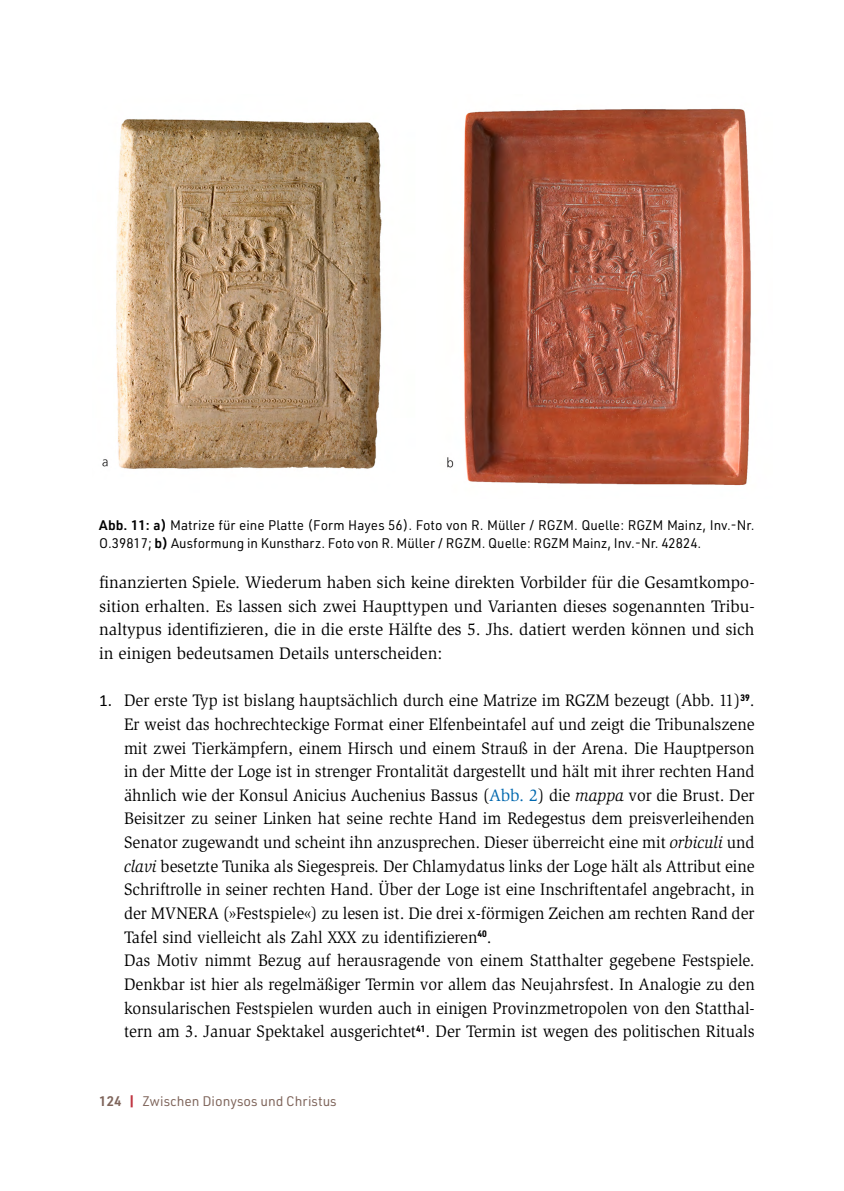
<style>
.page{position:relative;width:844px;height:1191px;background:#fff}
.page>*{position:absolute;margin:0;border:0;box-sizing:border-box;transform-origin:0 0}
.KUP_11__Listen_Aufzä{font:17.15px/23.6px "Slimbach Std";color:#000;text-align:justify;scale:.95 1}
.KUP_6__Fließtext{font:17.15px/23.6px "Slimbach Std";color:#000;text-align:justify}
.KUP_7__Bildunterschr{font:13.65px/18.9px "URWDIN";color:#000}
.t1{font:13.65px "URWDIN";color:#7e645a}
.s1{font-weight:600}
.s2{font-family:"Calibri"}
.s3{color:#0068af}
.s4{font-style:italic}
.s5{font-weight:900;color:#c03743}
</style>
<div class="page">
<img style="left:102px;top:108px;width:649px;height:378px">
<p class="KUP_7__Bildunterschr" style="left:99px;top:515px;width:656px"><span class="s1">Abb. 11: a)</span> Matrize für eine Platte (Form Hayes 56). Foto von R. Müller / RGZM. Quelle: RGZM Mainz, Inv.-Nr.<br>O.39817; <span class="s1">b)</span> Ausformung in Kunstharz. Foto von R. Müller / RGZM. Quelle: RGZM Mainz, Inv.-Nr. 42824.</p>
<p class="KUP_6__Fließtext" style="left:99px;top:570px;width:656px">finanzierten Spiele. Wiederum haben sich keine direkten Vorbilder für die Gesamtkompo&shy;sition erhalten. Es lassen sich zwei Haupttypen und Varianten dieses sogenannten Tribu&shy;naltypus identifizieren, die in die erste Hälfte des 5. Jhs. datiert werden können und sich in einigen bedeutsamen Details unterscheiden:</p>
<p class="KUP_11__Listen_Aufzä" style="left:124px;top:689px;width:665px;text-indent:-25px"><span class="s2">1.</span> Der erste Typ ist bislang hauptsächlich durch eine Matrize im RGZM bezeugt (Abb. 11)<sup>39</sup>.<br>Er weist das hochrechteckige Format einer Elfenbeintafel auf und zeigt die Tribunalszene mit zwei Tierkämpfern, einem Hirsch und einem Strauß in der Arena. Die Hauptperson in der Mitte der Loge ist in strenger Frontalität dargestellt und hält mit ihrer rechten Hand ähnlich wie der Konsul Anicius Auchenius Bassus (<span class="s3">Abb. 2</span>) die <span class="s4">mappa</span> vor die Brust. Der Beisitzer zu seiner Linken hat seine rechte Hand im Redegestus dem preisverleihenden Senator zugewandt und scheint ihn anzusprechen. Dieser überreicht eine mit <span class="s4">orbiculi</span> und <span class="s4">clavi</span> besetzte Tunika als Siegespreis. Der Chlamydatus links der Loge hält als Attribut eine Schriftrolle in seiner rechten Hand. Über der Loge ist eine Inschriftentafel angebracht, in der MVNERA (»Festspiele«) zu lesen ist. Die drei x-förmigen Zeichen am rechten Rand der Tafel sind vielleicht als Zahl XXX zu identifizieren<sup>40</sup>.</p>
<p class="KUP_11__Listen_Aufzä" style="left:124px;top:948px;width:665px">Das Motiv nimmt Bezug auf herausragende von einem Statthalter gegebene Festspiele.<br>Denkbar ist hier als regelmäßiger Termin vor allem das Neujahrsfest. In Analogie zu den konsularischen Festspielen wurden auch in einigen Provinzmetropolen von den Statthal&shy;tern am 3. Januar Spektakel ausgerichtet<sup>41</sup>. Der Termin ist wegen des politischen Rituals</p>
<p class="t1" style="left:99px;top:1092px;width:239px"><span class="s1">124</span> <span class="s5">|</span> Zwischen Dionysos und Christus</p>
</div>
